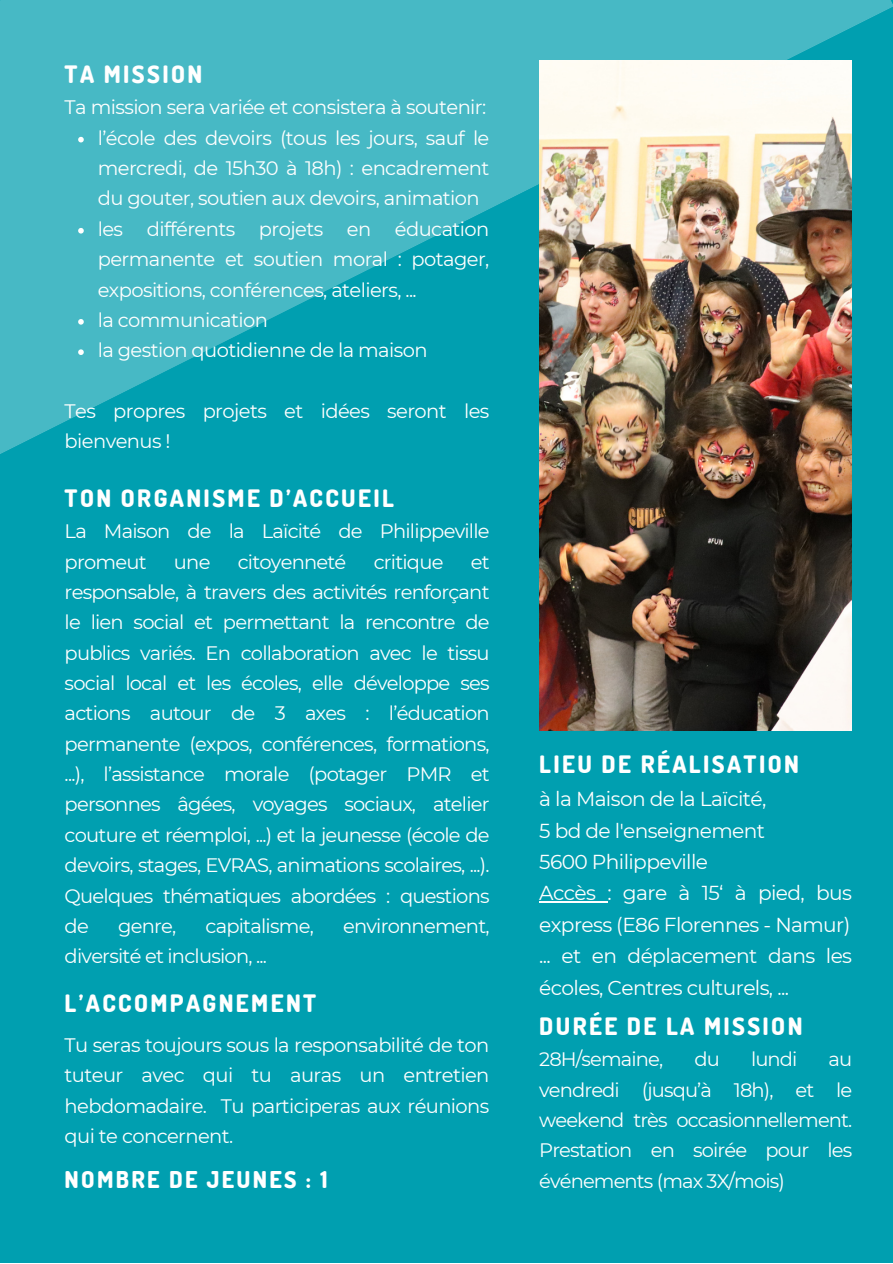
<style>
.page{position:relative;width:893px;height:1264px;background:#fff}
.page>*{position:absolute;margin:0;border:0;box-sizing:border-box;transform-origin:0 0}
.t1{font:800 24px "Dosis";letter-spacing:.1em;color:#fff}
.t2{font:800 23.1px "Dosis";letter-spacing:.1em;color:#fff}
.t3{font:20.25px/31.5px "Montserrat";letter-spacing:-.03em;color:#fff}
.t4{font:19.5px/30.3px "Montserrat";letter-spacing:-.03em;color:#fff;text-align:justify}
</style>
<div class="page">
<div style="left:0;top:0;width:892px;height:1262px;background:#009fb0"></div>
<svg style="left:0;top:0;width:892px;height:454px;fill:#47b9c5"></svg>
<img style="left:539px;top:60px;width:312px;height:670px">
<svg style="left:78px;top:137px;width:6px;height:5px"></svg>
<svg style="left:78px;top:228px;width:6px;height:5px"></svg>
<svg style="left:78px;top:319px;width:6px;height:5px"></svg>
<svg style="left:78px;top:349px;width:6px;height:6px"></svg>
<hr style="left:539px;top:901px;width:68px;height:1px;background:#fff">
<p class="t1" style="left:65px;top:58px;width:139px">TA MISSION</p>
<p class="t4" style="left:65px;top:92px;width:423px">Ta mission sera variée et consistera à soutenir:</p>
<p class="t4" style="left:98px;top:122px;width:393px">l’école des devoirs (tous les jours, sauf le mercredi, de 15h30 à 18h) : encadrement du gouter, soutien aux devoirs, animation</p>
<p class="t4" style="left:98px;top:214px;width:393px">les différents projets en éducation permanente et soutien moral : potager, expositions, conférences, ateliers, ...</p>
<p class="t4" style="left:98px;top:305px;width:172px">la communication</p>
<p class="t4" style="left:98px;top:335px;width:331px">la gestion quotidienne de la maison</p>
<p class="t4" style="left:65px;top:396px;width:426px">Tes propres projets et idées seront les bienvenus !</p>
<p class="t1" style="left:65px;top:482px;width:331px">TON ORGANISME D’ACCUEIL</p>
<p class="t4" style="left:65px;top:516px;width:426px">La Maison de la Laïcité de Philippeville promeut</p>
<p class="t4" style="left:174px;top:546px;width:38px">une</p>
<p class="t4" style="left:238px;top:546px;width:110px">citoyenneté</p>
<p class="t4" style="left:373px;top:546px;width:71px">critique</p>
<p class="t4" style="left:65px;top:546px;width:426px;text-indent:406px">et responsable, à travers des activités renforçant le lien social et permettant la rencontre de publics variés. En collaboration avec le tissu social local et les écoles, elle développe ses actions autour de 3 axes : l’éducation permanente (expos, conférences, formations, ...), l’assistance morale (potager PMR et personnes âgées, voyages sociaux, atelier couture et réemploi, ...) et la jeunesse (école de devoirs, stages, EVRAS, animations scolaires, ...).<br>Quelques thématiques abordées : questions de</p>
<p class="t4" style="left:118px;top:910px;width:60px">genre,</p>
<p class="t4" style="left:205px;top:910px;width:110px">capitalisme,</p>
<p class="t4" style="left:343px;top:910px;width:148px">environnement,</p>
<p class="t4" style="left:65px;top:941px;width:204px">diversité et inclusion, ...</p>
<p class="t1" style="left:65px;top:986px;width:253px">L’ACCOMPAGNEMENT</p>
<p class="t4" style="left:65px;top:1029px;width:426px">Tu seras toujours sous la responsabilité de ton tuteur avec qui tu auras un entretien hebdomadaire. Tu participeras aux réunions qui te concernent.</p>
<p class="t2" style="left:65px;top:1164px;width:264px">NOMBRE DE JEUNES : 1</p>
<p class="t1" style="left:539px;top:748px;width:261px">LIEU DE RÉALISATION</p>
<p class="t3" style="left:539px;top:783px;width:228px">à la Maison de la Laïcité,</p>
<p class="t3" style="left:539px;top:814px;width:227px">5 bd de l'enseignement</p>
<p class="t3" style="left:539px;top:846px;width:170px">5600 Philippeville</p>
<p class="t3" style="left:539px;top:877px;width:314px">Accès : gare à 15‘ à pied, bus express (E86 Florennes - Namur)</p>
<p class="t3" style="left:539px;top:940px;width:314px">... et en déplacement dans les écoles, Centres culturels, ...</p>
<p class="t1" style="left:539px;top:1010px;width:265px">DURÉE DE LA MISSION</p>
<p class="t4" style="left:539px;top:1044px;width:125px">28H/semaine,</p>
<p class="t4" style="left:694px;top:1044px;width:27px">du</p>
<p class="t4" style="left:751px;top:1044px;width:48px">lundi</p>
<p class="t4" style="left:539px;top:1044px;width:314px;text-indent:289px">au vendredi (jusqu’à 18h), et le weekend très occasionnellement.<br>Prestation en soirée pour les événements (max 3X/mois)</p>
</div>
